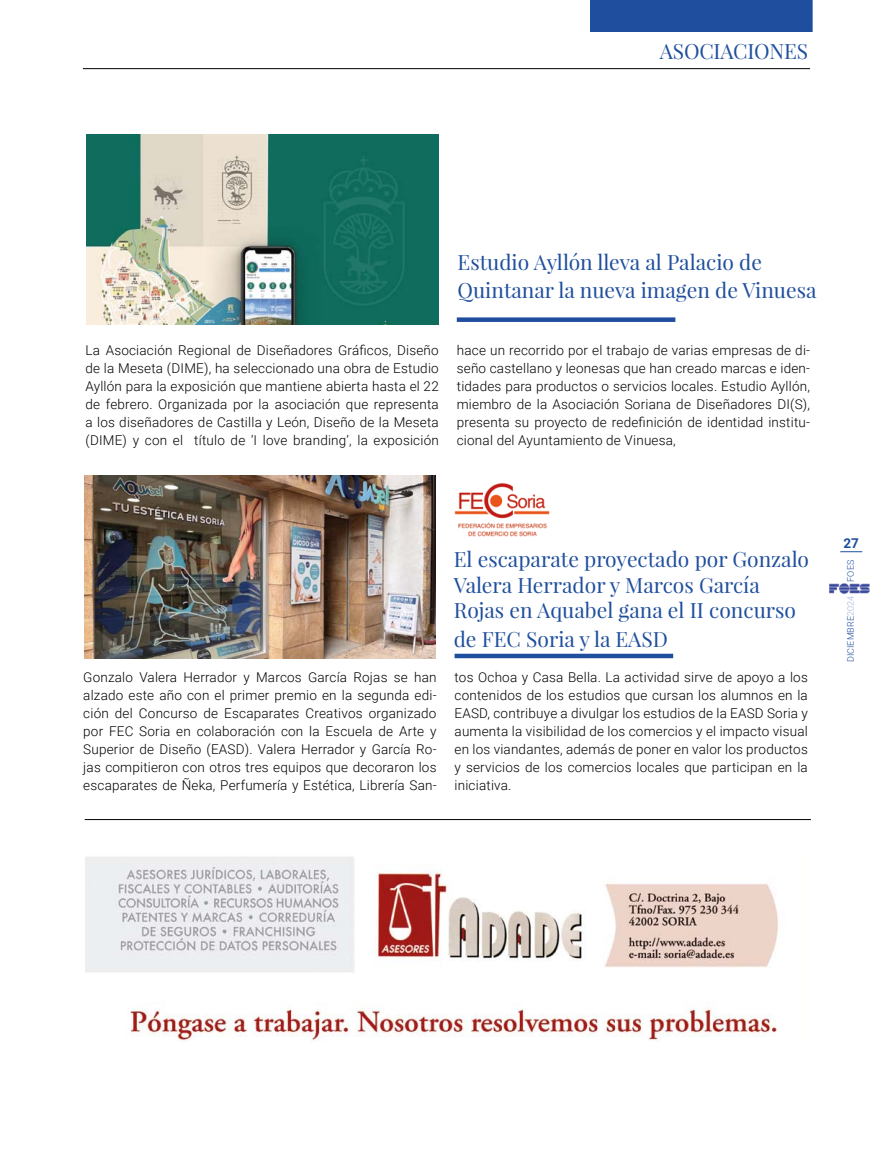
<style>
.page{position:relative;width:893px;height:1149px;background:#fff}
.page>*{position:absolute;margin:0;border:0;box-sizing:border-box;transform-origin:0 0}
.t1{font:21px/25.5px "Playfair Display";color:#1e4e9d}
.t2{font:300 13.5px/18px "Roboto";letter-spacing:.015em;color:#000;text-align:justify}
.t3{font:700 13.5px "Roboto";color:#1e4e9d}
.t4{font:300 9px "Roboto";color:#1e4e9d}
.s1{color:#aab1da}
</style>
<div class="page">
<hr style="left:83px;top:68px;width:727px;height:1px;background:#000">
<div style="left:590px;top:0;width:223px;height:32px;background:#1e4e9d"></div>
<svg style="left:840px;top:551px;width:22px;height:1px"></svg>
<img style="left:830px;top:583px;width:39px;height:10px">
<div style="left:457px;top:317px;width:218px;height:5px;background:#1e4e9d"></div>
<img style="left:87px;top:135px;width:351px;height:189px">
<div style="left:455px;top:653px;width:218px;height:5px;background:#1e4e9d"></div>
<img style="left:85px;top:475px;width:350px;height:183px">
<img style="left:85px;top:857px;width:694px;height:184px">
<hr style="left:85px;top:819px;width:726px;height:1px;background:#000">
<img style="left:454px;top:482px;width:96px;height:54px">
<h1 class="t1" style="left:660px;top:38px;width:150px">ASOCIACIONES</h1>
<h1 class="t1" style="left:458px;top:247px;width:360px;line-height:28.5px">Estudio Ayllón lleva al Palacio de<br>Quintanar la nueva imagen de Vinuesa</h1>
<p class="t2" style="left:86px;top:340px;width:355px">La Asociación Regional de Diseñadores Gráficos, Diseño de la Meseta (DIME), ha seleccionado una obra de Estudio Ayllón para la exposición que mantiene abierta hasta el 22 de febrero. Organizada por la asociación que representa a los diseñadores de Castilla y León, Diseño de la Meseta (DIME) y con el título de ‘I love branding’, la exposición</p>
<p class="t2" style="left:457px;top:340px;width:355px">hace un recorrido por el trabajo de varias empresas de di&shy;seño castellano y leonesas que han creado marcas e iden&shy;tidades para productos o servicios locales. Estudio Ayllón, miembro de la Asociación Soriana de Diseñadores DI(S), presenta su proyecto de redefinición de identidad institu&shy;cional del Ayuntamiento de Vinuesa,</p>
<h1 class="t1" style="left:454px;top:546px;width:357px">El escaparate proyectado por Gonzalo<br>Valera Herrador y Marcos García<br>Rojas en Aquabel gana el II concurso</h1>
<h1 class="t1" style="left:454px;top:625px;width:216px">de FEC Soria y la EASD</h1>
<p class="t2" style="left:83px;top:667px;width:355px">Gonzalo Valera Herrador y Marcos García Rojas se han alzado este año con el primer premio en la segunda edi&shy;ción del Concurso de Escaparates Creativos organizado por FEC Soria en colaboración con la Escuela de Arte y Superior de Diseño (EASD). Valera Herrador y García Ro&shy;jas compitieron con otros tres equipos que decoraron los escaparates de Ñeka, Perfumería y Estética, Librería San-</p>
<p class="t2" style="left:455px;top:667px;width:355px">tos Ochoa y Casa Bella. La actividad sirve de apoyo a los contenidos de los estudios que cursan los alumnos en la EASD, contribuye a divulgar los estudios de la EASD Soria y aumenta la visibilidad de los comercios y el impacto visual en los viandantes, además de poner en valor los productos y servicios de los comercios locales que participan en la iniciativa.</p>
<p class="t3" style="left:843px;top:534px;width:17px">27</p>
<p class="t4" style="left:844px;top:581px;width:23px;rotate:-90deg">FOES</p>
<p class="t4" style="left:844px;top:662px;width:67px;rotate:-90deg">DICIEMBRE<span class="s1">2024</span></p>
</div>
